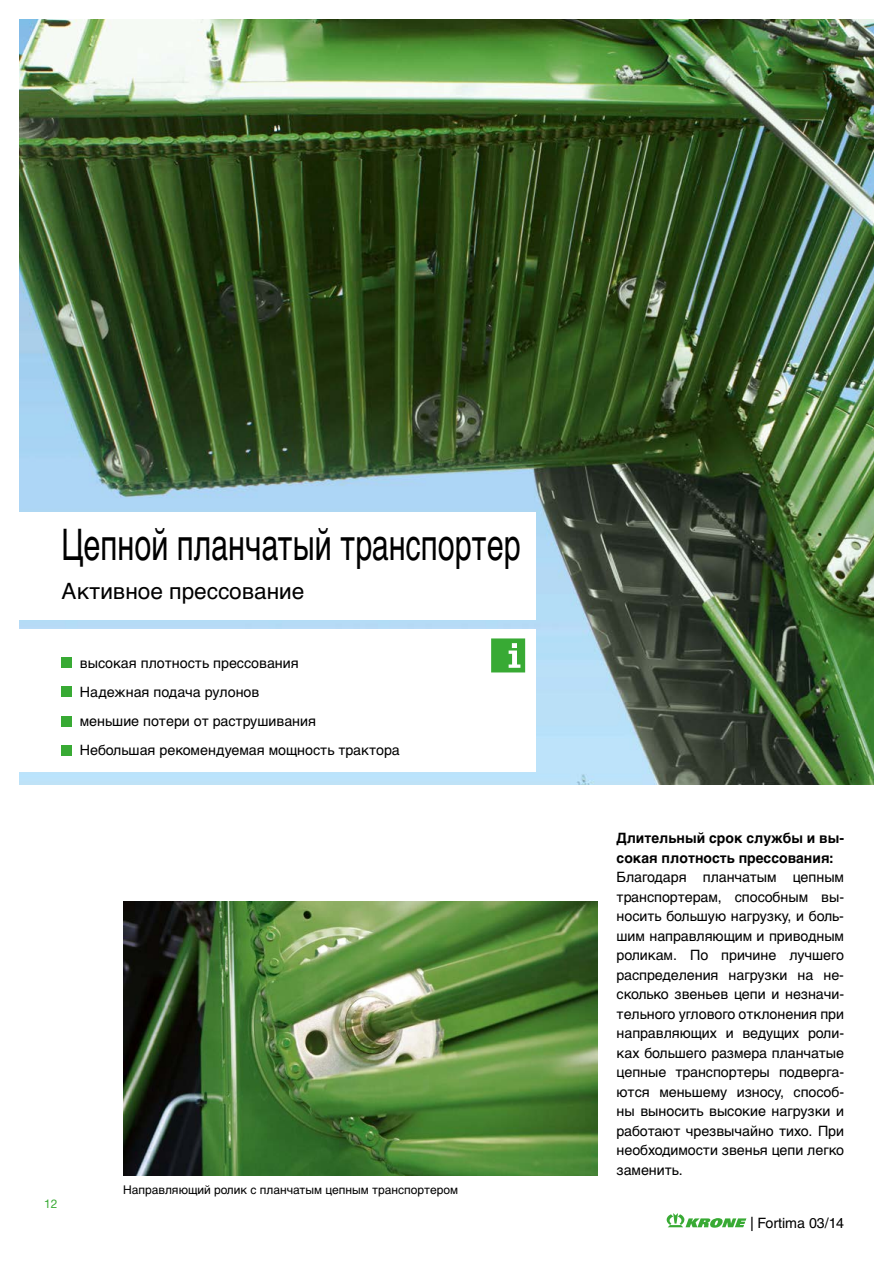
<style>
.page{position:relative;width:893px;height:1263px;background:#fff}
.page>*{position:absolute;margin:0;border:0;box-sizing:border-box;transform-origin:0 0}
.t1{font:43.5px "Helvetica LTCYR";color:#000;scale:.7 1}
.t2{font:22.5px "Helvetica LTCYR";color:#000}
.t3{font:14.25px/19.5px "Helvetica LTCYR";color:#000;text-align:justify}
.t4{font:700 14.25px/19.5px "Helvetica LTCYR";color:#000}
.t5{font:12px "Helvetica LTCYR";color:#000}
.t6{font:12px "Helvetica Neue LT";color:#38aa34}
</style>
<div class="page">
<img style="left:19px;top:19px;width:855px;height:766px">
<img style="left:123px;top:901px;width:474px;height:274px">
<div style="left:0;top:512px;width:536px;height:107px;background:#fff"></div>
<div style="left:0;top:629px;width:536px;height:142px;background:#fff"></div>
<svg style="left:491px;top:638px;width:34px;height:34px"></svg>
<div style="left:62px;top:657px;width:10px;height:11px;background:#38aa34"></div>
<div style="left:62px;top:687px;width:10px;height:10px;background:#38aa34"></div>
<div style="left:62px;top:716px;width:10px;height:10px;background:#38aa34"></div>
<div style="left:62px;top:745px;width:10px;height:10px;background:#38aa34"></div>
<svg style="left:666px;top:1213px;width:80px;height:15px"></svg>
<h1 class="t1" style="left:62px;top:520px;width:657px">Цепной планчатый транспортер</h1>
<h2 class="t2" style="left:62px;top:579px;width:244px">Активное прессование</h2>
<p class="t3" style="left:80px;top:648px;width:321px;line-height:29.2px;text-align:left">высокая плотность прессования<br>Надежная подача рулонов<br>меньшие потери от раструшивания<br>Небольшая рекомендуемая мощность трактора</p>
<p class="t6" style="left:44px;top:1196px;width:15px">12</p>
<p class="t5" style="left:123px;top:1183px;width:336px">Направляющий ролик с планчатым цепным транспортером</p>
<p class="t4" style="left:617px;top:828px;width:229px">Длительный срок службы и вы&shy;сокая плотность прессования:</p>
<p class="t3" style="left:617px;top:867px;width:229px">Благодаря планчатым цепным транспортерам, способным вы&shy;носить большую нагрузку, и боль&shy;шим направляющим и приводным роликам. По причине лучшего распределения нагрузки на не&shy;сколько звеньев цепи и незначи&shy;тельного углового отклонения при направляющих и ведущих роли&shy;ках большего размера планчатые цепные транспортеры подверга&shy;ются меньшему износу, способ&shy;ны выносить высокие нагрузки и работают чрезвычайно тихо. При необходимости звенья цепи легко заменить.</p>
<p class="t3" style="left:750px;top:1213px;width:95px">| Fortima 03/14</p>
</div>
